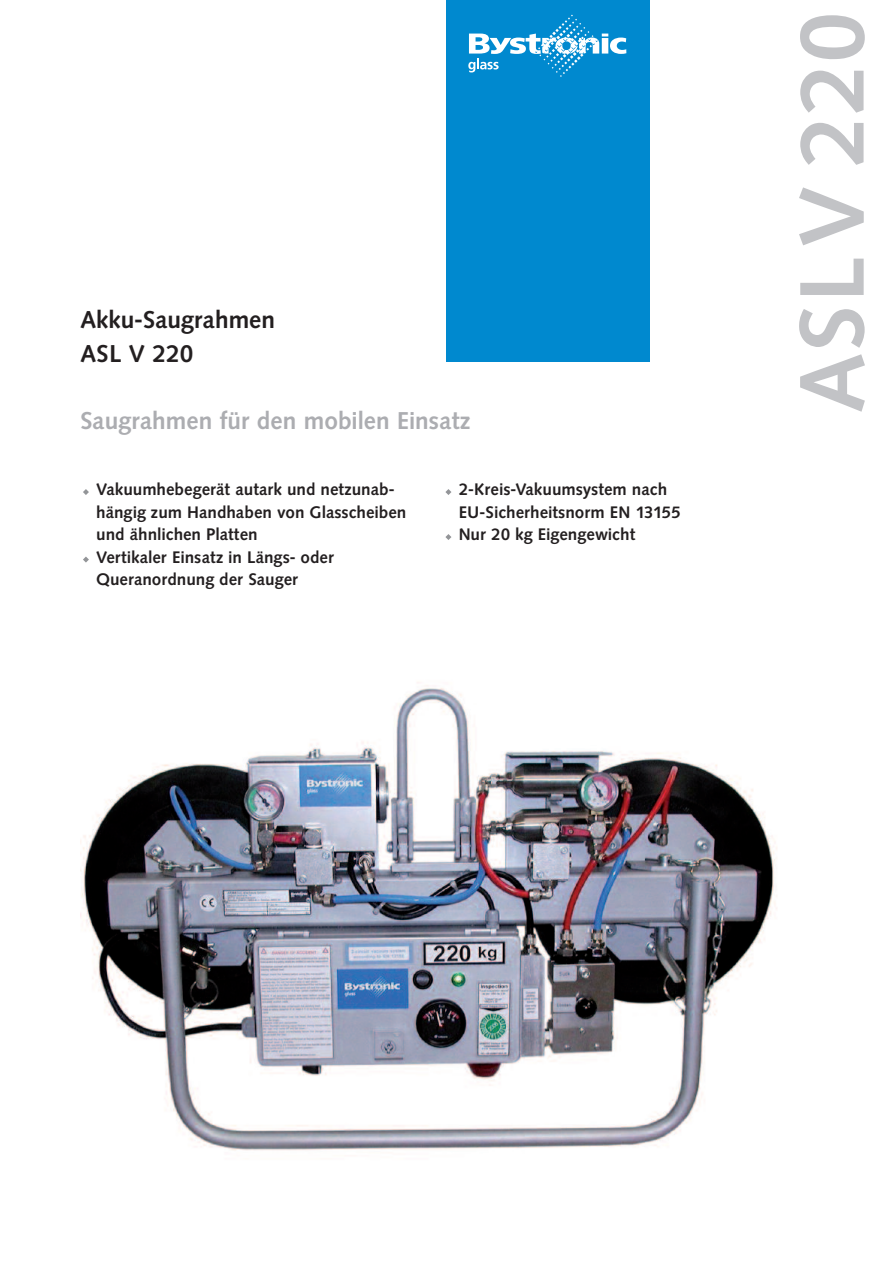
<style>
.page{position:relative;width:893px;height:1263px;background:#fff}
.page>*{position:absolute;margin:0;border:0;box-sizing:border-box;transform-origin:0 0}
.t1{font:700 90px "Synthese BSK";letter-spacing:.045em;color:#c2c3c6}
.t2{font:700 24px "Synthese BSK";letter-spacing:.025em;color:#acadb1}
.t3{font:700 24px/33.8px "Synthese BSK";letter-spacing:.025em;color:#231f20}
.t4{font:700 16.5px/22.5px "Synthese BSK";letter-spacing:.035em;color:#231f20}
</style>
<div class="page">
<img style="left:81px;top:685px;width:696px;height:466px">
<div style="left:446px;top:1px;width:203px;height:359px;background:#0089cf"></div>
<svg style="left:468px;top:15px;width:158px;height:62px"></svg>
<svg style="left:445px;top:534px;width:6px;height:6px"></svg>
<svg style="left:445px;top:489px;width:6px;height:6px"></svg>
<svg style="left:83px;top:556px;width:6px;height:6px"></svg>
<svg style="left:83px;top:489px;width:6px;height:6px"></svg>
<h2 class="t3" style="left:81px;top:303px;width:195px">Akku-Saugrahmen<br>ASL V 220</h2>
<h2 class="t2" style="left:81px;top:408px;width:391px">Saugrahmen für den mobilen Einsatz</h2>
<p class="t4" style="left:97px;top:478px;width:311px">Vakuumhebegerät autark und netzunab&shy;hängig zum Handhaben von Glasscheiben und ähnlichen Platten<br>Vertikaler Einsatz in Längs- oder<br>Queranordnung der Sauger</p>
<p class="t4" style="left:459px;top:478px;width:223px">2-Kreis-Vakuumsystem nach<br>EU-Sicherheitsnorm EN 13155<br>Nur 20 kg Eigengewicht</p>
<h1 class="t1" style="left:783px;top:411px;width:400px;rotate:-90deg">ASLV 220</h1>
</div>
